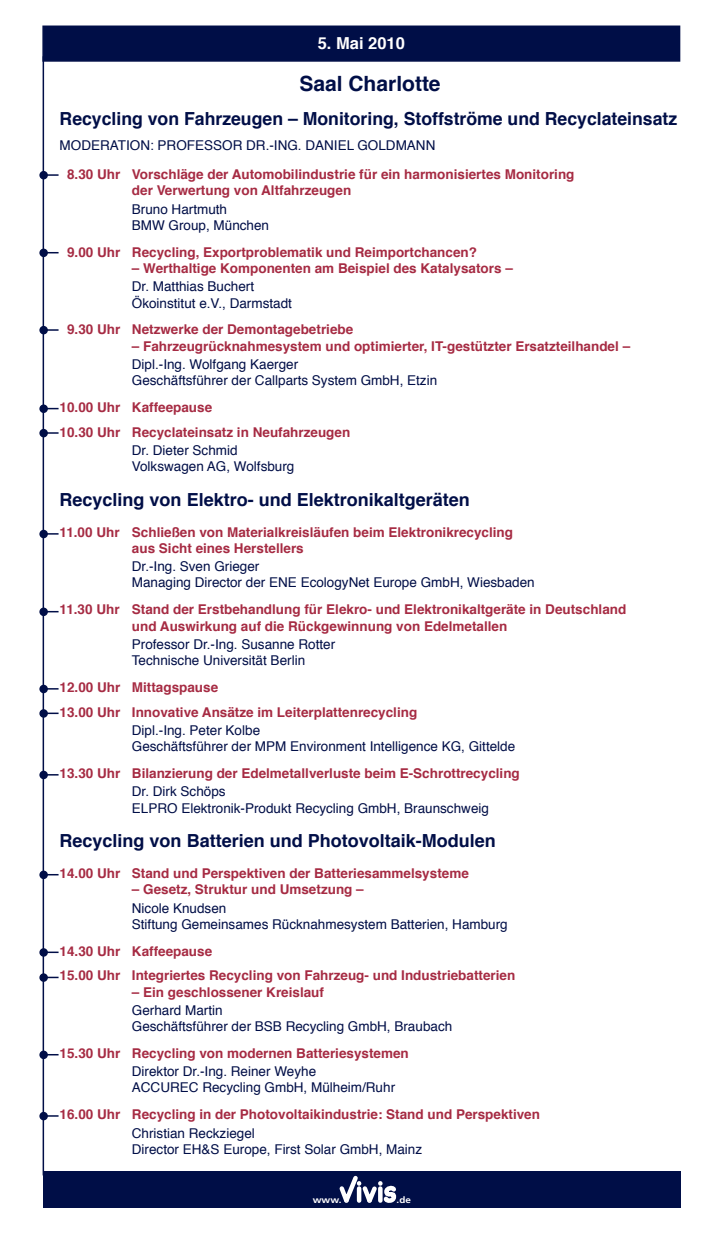
<style>
.page{position:relative;width:723px;height:1234px;background:#fff}
.page>*{position:absolute;margin:0;border:0;box-sizing:border-box;transform-origin:0 0}
.t1{font:700 21px "Helvetica";color:#000e47}
.t2{font:700 18px "Helvetica";color:#000e47}
.t3{font:700 16.5px "Helvetica";color:#fff}
.t4{font:700 13.5px/16.2px "Helvetica";color:#a62b43}
.t5{font:13.5px/16.2px "Helvetica";color:#000e47}
.t6{font:700 9px "Frutiger";color:#fff;scale:1.1 1}
</style>
<div class="page">
<div style="left:43px;top:1171px;width:638px;height:36px;background:#000e47"></div>
<svg style="left:339px;top:1175px;width:58px;height:28px"></svg>
<hr style="left:43px;top:56px;width:1px;height:1119px;background:#000e47">
<div style="left:42px;top:25px;width:638px;height:37px;background:#000e47;border:2px solid #000e47"></div>
<div style="left:40px;top:172px;width:7px;height:7px;background:#000e47;border-radius:50%"></div>
<div style="left:39px;top:171px;width:9px;height:8px;border:2px solid #000e47;border-radius:50%"></div>
<svg style="left:45px;top:174px;width:14px;height:2px"></svg>
<div style="left:40px;top:249px;width:7px;height:7px;background:#000e47;border-radius:50%"></div>
<div style="left:39px;top:248px;width:9px;height:9px;border:2px solid #000e47;border-radius:50%"></div>
<svg style="left:45px;top:252px;width:14px;height:1px"></svg>
<div style="left:40px;top:326px;width:7px;height:7px;background:#000e47;border-radius:50%"></div>
<div style="left:39px;top:326px;width:9px;height:8px;border:2px solid #000e47;border-radius:50%"></div>
<svg style="left:45px;top:329px;width:14px;height:2px"></svg>
<div style="left:40px;top:405px;width:7px;height:7px;background:#000e47;border-radius:50%"></div>
<div style="left:39px;top:404px;width:9px;height:9px;border:2px solid #000e47;border-radius:50%"></div>
<svg style="left:45px;top:408px;width:14px;height:1px"></svg>
<div style="left:40px;top:429px;width:7px;height:7px;background:#000e47;border-radius:50%"></div>
<div style="left:39px;top:429px;width:9px;height:8px;border:2px solid #000e47;border-radius:50%"></div>
<svg style="left:45px;top:432px;width:14px;height:1px"></svg>
<div style="left:40px;top:530px;width:7px;height:7px;background:#000e47;border-radius:50%"></div>
<div style="left:39px;top:529px;width:9px;height:9px;border:2px solid #000e47;border-radius:50%"></div>
<svg style="left:45px;top:533px;width:14px;height:1px"></svg>
<div style="left:40px;top:608px;width:7px;height:7px;background:#000e47;border-radius:50%"></div>
<div style="left:39px;top:607px;width:9px;height:9px;border:2px solid #000e47;border-radius:50%"></div>
<svg style="left:45px;top:610px;width:14px;height:2px"></svg>
<div style="left:40px;top:685px;width:7px;height:7px;background:#000e47;border-radius:50%"></div>
<div style="left:39px;top:684px;width:9px;height:9px;border:2px solid #000e47;border-radius:50%"></div>
<svg style="left:45px;top:688px;width:14px;height:1px"></svg>
<div style="left:40px;top:709px;width:7px;height:7px;background:#000e47;border-radius:50%"></div>
<div style="left:39px;top:709px;width:9px;height:8px;border:2px solid #000e47;border-radius:50%"></div>
<svg style="left:45px;top:712px;width:14px;height:2px"></svg>
<div style="left:40px;top:771px;width:7px;height:7px;background:#000e47;border-radius:50%"></div>
<div style="left:39px;top:770px;width:9px;height:9px;border:2px solid #000e47;border-radius:50%"></div>
<svg style="left:45px;top:773px;width:14px;height:2px"></svg>
<div style="left:40px;top:871px;width:7px;height:7px;background:#000e47;border-radius:50%"></div>
<div style="left:39px;top:870px;width:9px;height:8px;border:2px solid #000e47;border-radius:50%"></div>
<svg style="left:45px;top:873px;width:14px;height:2px"></svg>
<div style="left:40px;top:948px;width:7px;height:7px;background:#000e47;border-radius:50%"></div>
<div style="left:39px;top:948px;width:9px;height:8px;border:2px solid #000e47;border-radius:50%"></div>
<svg style="left:45px;top:951px;width:14px;height:1px"></svg>
<div style="left:40px;top:973px;width:7px;height:7px;background:#000e47;border-radius:50%"></div>
<div style="left:39px;top:973px;width:9px;height:8px;border:2px solid #000e47;border-radius:50%"></div>
<svg style="left:45px;top:976px;width:14px;height:1px"></svg>
<div style="left:40px;top:1051px;width:7px;height:7px;background:#000e47;border-radius:50%"></div>
<div style="left:39px;top:1050px;width:9px;height:8px;border:2px solid #000e47;border-radius:50%"></div>
<svg style="left:45px;top:1053px;width:14px;height:2px"></svg>
<div style="left:40px;top:1112px;width:7px;height:7px;background:#000e47;border-radius:50%"></div>
<div style="left:39px;top:1111px;width:9px;height:9px;border:2px solid #000e47;border-radius:50%"></div>
<svg style="left:45px;top:1114px;width:14px;height:2px"></svg>
<p class="t3" style="left:318px;top:37px;width:89px">5. Mai 2010</p>
<h1 class="t1" style="left:299px;top:76px;width:143px">Saal charlotte</h1>
<h2 class="t2" style="left:60px;top:105px;width:619px">Recycling von Fahrzeugen – Monitoring, Stoffströme und Recyclateinsatz</h2>
<p class="t5" style="left:60px;top:139px;width:377px">MODERATION: PROFESSOR DR.-ING. DANIEL GOLDMANN</p>
<p class="t4" style="left:132px;top:166px;width:444px;text-indent:-65px">8.30 Uhr Vorschläge der Automobilindustrie für ein harmonisiertes Monitoring der Verwertung von Altfahrzeugen</p>
<p class="t5" style="left:132px;top:202px;width:139px">Bruno Hartmuth<br>BMW Group, München</p>
<p class="t4" style="left:67px;top:244px;width:411px">9.00 Uhr Recycling, Exportproblematik und Reimportchancen?</p>
<p class="t4" style="left:132px;top:260px;width:382px">– Werthaltige Komponenten am Beispiel des Katalysators –</p>
<p class="t5" style="left:132px;top:280px;width:162px">Dr. Matthias Buchert<br>Ökoinstitut e.V., Darmstadt</p>
<p class="t4" style="left:67px;top:321px;width:288px">9.30 Uhr Netzwerke der Demontagebetriebe</p>
<p class="t4" style="left:132px;top:338px;width:500px">– Fahrzeugrücknahmesystem und optimierter, IT-gestützter Ersatzteilhandel –</p>
<p class="t5" style="left:132px;top:357px;width:307px">Dipl.-Ing. Wolfgang Kaerger<br>Geschäftsführer der Callparts System GmbH, Etzin</p>
<p class="t4" style="left:60px;top:395px;width:292px;line-height:24.8px">10.00 Uhr Kaffeepause<br>10.30 Uhr Recyclateinsatz in Neufahrzeugen</p>
<p class="t5" style="left:132px;top:443px;width:164px">Dr. Dieter Schmid<br>Volkswagen AG, Wolfsburg</p>
<h2 class="t2" style="left:60px;top:484px;width:412px">Recycling von Elektro- und Elektronikaltgeräten</h2>
<p class="t4" style="left:132px;top:524px;width:383px;text-indent:-72px">11.00 Uhr Schließen von Materialkreisläufen beim Elektronikrecycling aus Sicht eines Herstellers</p>
<p class="t5" style="left:132px;top:559px;width:404px">Dr.-Ing. Sven Grieger<br>Managing Director der ENE EcologyNet Europe GmbH, Wiesbaden</p>
<p class="t4" style="left:132px;top:601px;width:496px;text-indent:-72px">11.30 Uhr Stand der Erstbehandlung für Elekro- und Elektronikaltgeräte in Deutschland und Auswirkung auf die Rückgewinnung von Edelmetallen</p>
<p class="t5" style="left:132px;top:637px;width:205px">Professor Dr.-Ing. Susanne Rotter<br>Technische Universität Berlin</p>
<p class="t4" style="left:60px;top:674px;width:359px;line-height:24.8px">12.00 Uhr Mittagspause<br>13.00 Uhr Innovative Ansätze im Leiterplattenrecycling</p>
<p class="t5" style="left:132px;top:723px;width:385px">Dipl.-Ing. Peter Kolbe<br>Geschäftsführer der MPM Environment Intelligence KG, Gittelde</p>
<p class="t4" style="left:60px;top:765px;width:462px">13.30 Uhr Bilanzierung der Edelmetallverluste beim E-Schrottrecycling</p>
<p class="t5" style="left:132px;top:784px;width:359px">Dr. Dirk Schöps<br>ELPRO Elektronik-Produkt Recycling GmbH, Braunschweig</p>
<h2 class="t2" style="left:60px;top:825px;width:438px">Recycling von Batterien und Photovoltaik-Modulen</h2>
<p class="t4" style="left:60px;top:865px;width:411px">14.00 Uhr Stand und Perspektiven der Batteriesammelsysteme</p>
<p class="t4" style="left:132px;top:881px;width:233px">– Gesetz, Struktur und Umsetzung –</p>
<p class="t5" style="left:132px;top:900px;width:377px">Nicole Knudsen<br>Stiftung Gemeinsames Rücknahmesystem Batterien, Hamburg</p>
<p class="t4" style="left:60px;top:938px;width:457px;line-height:24.8px">14.30 Uhr Kaffeepause<br>15.00 Uhr Integriertes Recycling von Fahrzeug- und Industriebatterien</p>
<p class="t4" style="left:132px;top:984px;width:194px">– ein geschlossener kreislauf</p>
<p class="t5" style="left:132px;top:1003px;width:322px">Gerhard Martin<br>Geschäftsführer der BSB Recycling GmbH, Braubach</p>
<p class="t4" style="left:60px;top:1044px;width:351px">15.30 Uhr Recycling von modernen Batteriesystemen</p>
<p class="t5" style="left:132px;top:1064px;width:265px">Direktor Dr.-Ing. Reiner Weyhe<br>ACCUREC Recycling GmbH, Mülheim/Ruhr</p>
<p class="t4" style="left:60px;top:1106px;width:482px">16.00 Uhr Recycling in der Photovoltaikindustrie: Stand und Perspektiven</p>
<p class="t5" style="left:132px;top:1125px;width:292px">Christian Reckziegel<br>Director EH&amp;S Europe, First Solar GmbH, Mainz</p>
<p class="t6" style="left:313px;top:1194px;width:28px">www.</p>
<p class="t6" style="left:397px;top:1193px;width:15px">.de</p>
</div>
